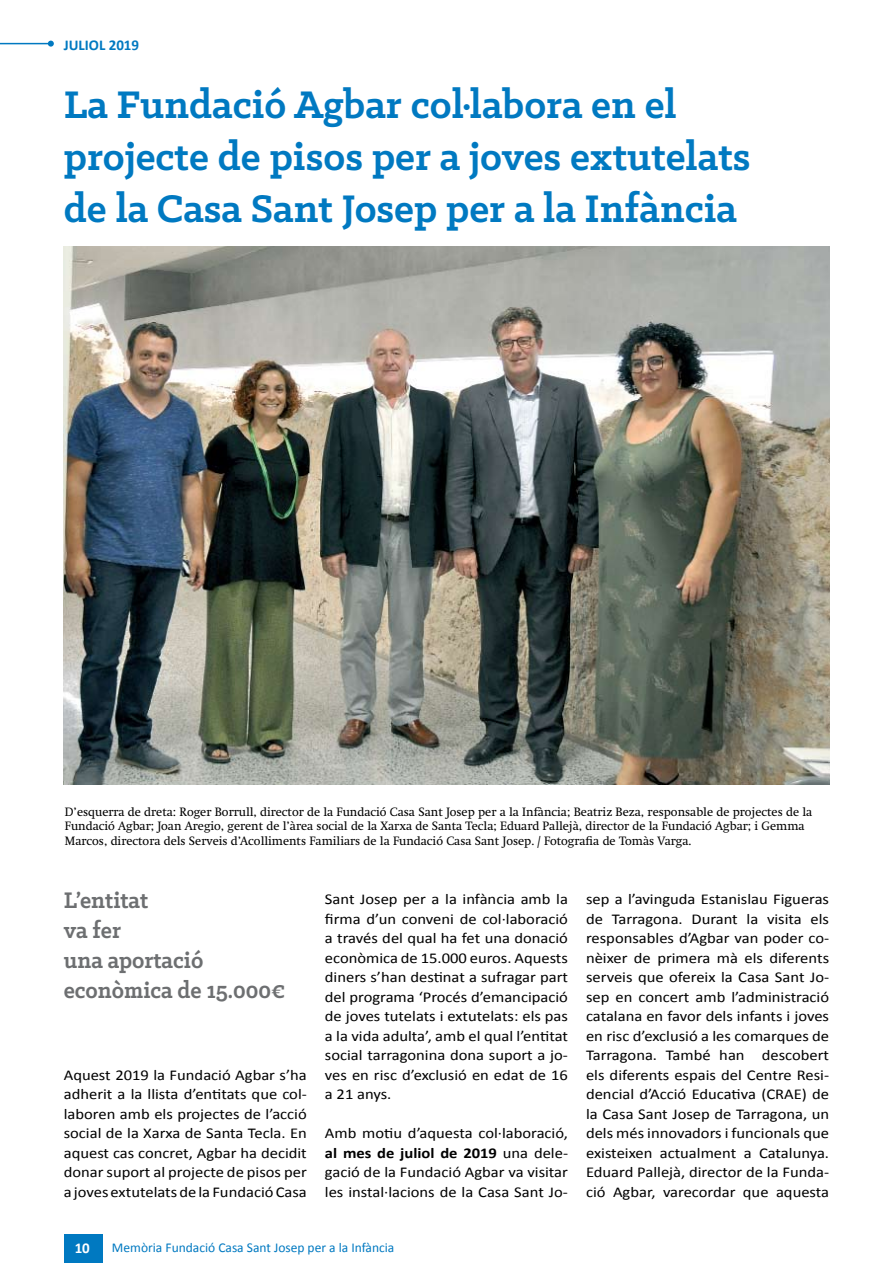
<style>
.page{position:relative;width:893px;height:1263px;background:#fff}
.page>*{position:absolute;margin:0;border:0;box-sizing:border-box;transform-origin:0 0}
.t1{font:700 43.5px/52.2px "Klinic Slab";color:#0079c1}
.t2{font:700 25.5px/30px "Klinic Slab";color:#6d6f71;scale:.94 1}
.t3{font:15px/19.5px "Calibri";color:#000;text-align:justify;scale:1.1 1}
.t4{font:700 15px "Calibri";color:#0079c1}
.t5{font:700 15px "Calibri";color:#fff}
.t6{font:13.5px "Calibri";color:#0079c1}
.t7{font:12px/14.4px "Swift";color:#000}
.s1{font-weight:700}
</style>
<div class="page">
<div style="left:64px;top:1234px;width:38px;height:29px;background:#0079c1"></div>
<hr style="left:0;top:43px;width:51px;height:1px;background:#0079c1">
<svg style="left:48px;top:41px;width:6px;height:6px"></svg>
<img style="left:64px;top:246px;width:765px;height:539px">
<p class="t4" style="left:64px;top:34px;width:77px">JULIOL 2019</p>
<h1 class="t1" style="left:64px;top:77px;width:688px">La Fundació Agbar col·labora en el projecte de pisos per a joves extutelats de la Casa Sant Josep per a la Infància</h1>
<p class="t7" style="left:65px;top:804px;width:749px">D’esquerra de dreta: Roger Borrull, director de la Fundació Casa Sant Josep per a la Infància; Beatriz Beza, responsable de projectes de la<br>Fundació Agbar; Joan Aregio, gerent de l’àrea social de la Xarxa de Santa Tecla; Eduard Pallejà, director de la Fundació Agbar; i Gemma<br>Marcos, directora dels Serveis d’Acolliments Familiars de la Fundació Casa Sant Josep. / Fotografia de Tomàs Varga.</p>
<h2 class="t2" style="left:64px;top:884px;width:237px">L’entitat<br>va fer<br>una aportació econòmica de 15.000€</h2>
<p class="t3" style="left:64px;top:1064px;width:222px">Aquest 2019 la Fundació Agbar s’ha adherit a la llista d’entitats que col· laboren amb els projectes de l’acció social de la Xarxa de Santa Tecla. En aquest cas concret, Agbar ha decidit donar suport al projecte de pisos per a joves extutelats de la Fundació Casa</p>
<p class="t3" style="left:325px;top:889px;width:223px">Sant Josep per a la infància amb la firma d’un conveni de col·laboració a través del qual ha fet una donació econòmica de 15.000 euros. Aquests diners s’han destinat a sufragar part del programa ‘Procés d’emancipació de joves tutelats i extutelats: els pas a la vida adulta’, amb el qual l’entitat social tarragonina dona suport a jo&shy;ves en risc d’exclusió en edat de 16 a 21 anys.</p>
<p class="t3" style="left:325px;top:1123px;width:223px">Amb motiu d’aquesta col·laboració, <span class="s1">al mes de juliol de 2019</span> una dele&shy;gació de la Fundació Agbar va visitar les instal·lacions de la Casa Sant Jo-</p>
<p class="t5" style="left:75px;top:1237px;width:17px">10</p>
<p class="t6" style="left:112px;top:1239px;width:284px">Memòria Fundació Casa Sant Josep per a la Infància</p>
<p class="t3" style="left:586px;top:889px;width:223px">sep a l’avinguda Estanislau Figueras de Tarragona. Durant la visita els responsables d’Agbar van poder co&shy;nèixer de primera mà els diferents serveis que ofereix la Casa Sant Jo&shy;sep en concert amb l’administració catalana en favor dels infants i joves en risc d’exclusió a les comarques de Tarragona. També han descobert els diferents espais del Centre Resi&shy;dencial d’Acció Educativa (CRAE) de la Casa Sant Josep de Tarragona, un dels més innovadors i funcionals que existeixen actualment a Catalunya.<br>Eduard Pallejà, director de la Funda&shy;ció Agbar, varecordar que aquesta</p>
</div>
